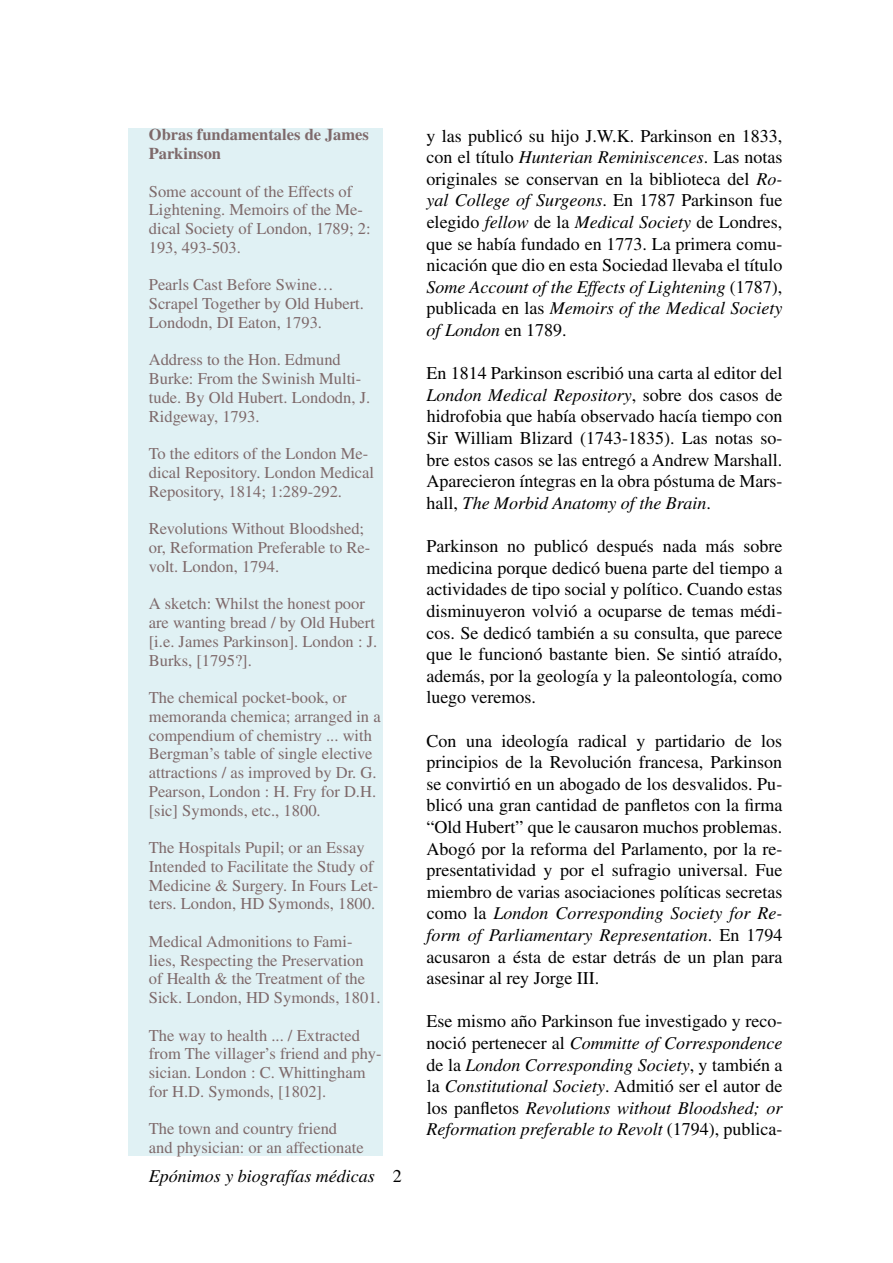
<style>
.page{position:relative;width:893px;height:1263px;background:#fff}
.page>*{position:absolute;margin:0;border:0;box-sizing:border-box;transform-origin:0 0}
.t1{font:18px/21.6px "Times";color:#000;text-align:justify}
.t2{font:italic 18px/21.6px "Times";color:#000;text-align:justify}
.t3{font:16.5px/18.8px "Times";color:#7e696a}
.t4{font:700 16.5px/18.8px "Times";color:#7e696a}
.s1{font-style:italic}
.s2{font-style:normal}
</style>
<div class="page">
<div style="left:128px;top:128px;width:255px;height:1028px;background:#e0f1f4"></div>
<p class="t4" style="left:149px;top:125px;width:222px">Obras fundamentales de James<br>Parkinson</p>
<p class="t3" style="left:149px;top:182px;width:223px">Some account of the Effects of<br>Lightening. Memoirs of the Me&shy;dical Society of London, 1 789; 2:<br>1 93, 493-503.</p>
<p class="t3" style="left:149px;top:275px;width:217px">Pearls Cast Before Swine…<br>Scrapel Together by Old Hubert.<br>Londodn, DI Eaton, 1 793.</p>
<p class="t3" style="left:149px;top:350px;width:223px">Address to the Hon. Edmund<br>Burke: From the Swinish Multi&shy;tude. By Old Hubert. Londodn, J.<br>Ridgeway, 1 793.</p>
<p class="t3" style="left:149px;top:444px;width:227px">To the editors of the London Me&shy;dical Repository. London Medical<br>Repository, 1 81 4; 1 :289-292.</p>
<p class="t3" style="left:149px;top:519px;width:223px">Revolutions Without Bloodshed; or, Reformation Preferable to Re&shy;volt. London, 1 794.</p>
<p class="t3" style="left:149px;top:594px;width:230px">A sketch: Whilst the honest poor are wanting bread / by Old Hubert [i.e. James Parkinson]. London : J.<br>Burks, [1 795?].</p>
<p class="t3" style="left:149px;top:688px;width:233px">The chemical pocket-book, or memoranda chemica; arranged in a compendium of chemistry ... with<br>Bergman’s table of single elective attractions / as improved by Dr. G.<br>Pearson, London : H. Fry for D.H. [sic] Symonds, etc., 1 800.</p>
<p class="t3" style="left:149px;top:838px;width:231px">The Hospitals Pupil; or an Essay Intended to Facilitate the Study of Medicine &amp; Surgery. In Fours Let&shy;ters. London, HD Symonds, 1 800.</p>
<p class="t3" style="left:149px;top:932px;width:233px">Medical Admonitions to Fami&shy;lies, Respecting the Preservation of Health &amp; the Treatment of the<br>Sick. London, HD Symonds, 1 801 .</p>
<p class="t3" style="left:149px;top:1025px;width:234px">The way to health ... / Extracted from The villager’s friend and phy&shy;sician. London : C. Whittingham for H.D. Symonds, [1 802].</p>
<p class="t3" style="left:149px;top:1119px;width:216px">The town and country friend and physician: or an affectionate</p>
<p class="t2" style="left:149px;top:1165px;width:228px">Epónimos y biografías médicas</p>
<p class="t1" style="left:427px;top:125px;width:357px">y las publicó su hijo J.W.K. Parkinson en 1 833, con el título <span class="s1">Hunterian Reminiscences</span>. Las notas originales se conservan en la biblioteca del <span class="s1">Ro&shy;yal College of Surgeons</span>. En 1 787 Parkinson fue elegido <span class="s1">fellow</span> de la <span class="s1">Medical Society</span> de Londres, que se había fundado en 1 773. La primera comu&shy;nicación que dio en esta Sociedad llevaba el título <span class="s1">Some Account of the Effects of Lightening</span> (1 787), publicada en las <span class="s1">Memoirs of the Medical Society of London</span> en 1 789.</p>
<p class="t1" style="left:427px;top:362px;width:357px">En 1 81 4 Parkinson escribió una carta al editor del <span class="s1">London Medical Repository</span>, sobre dos casos de hidrofobia que había observado hacía tiempo con Sir William Blizard (1 743-1 835). Las notas so&shy;bre estos casos se las entregó a Andrew Marshall.<br>Aparecieron íntegras en la obra póstuma de Mars&shy;hall, <span class="s1">The Morbid Anatomy of the Brain</span>.</p>
<p class="t1" style="left:426px;top:535px;width:357px">Parkinson no publicó después nada más sobre medicina porque dedicó buena parte del tiempo a actividades de tipo social y político. Cuando estas disminuyeron volvió a ocuparse de temas médi&shy;cos. Se dedicó también a su consulta, que parece que le funcionó bastante bien. Se sintió atraído, además, por la geología y la paleontología, como luego veremos.</p>
<p class="t1" style="left:426px;top:730px;width:358px">Con una ideología radical y partidario de los principios de la Revolución francesa, Parkinson se convirtió en un abogado de los desvalidos. Pu&shy;blicó una gran cantidad de panfletos con la firma “Old Hubert” que le causaron muchos problemas.<br>Abogó por la reforma del Parlamento, por la re&shy;presentatividad y por el sufragio universal. Fue miembro de varias asociaciones políticas secretas como la <span class="s1">London Corresponding Society for Re&shy;form of Parliamentary Representation</span>. En 1 794 acusaron a ésta de estar detrás de un plan para asesinar al rey Jorge III.</p>
<p class="t2" style="left:427px;top:1010px;width:357px"><span class="s2">Ese mismo año Parkinson fue investigado y reco&shy;noció pertenecer al</span> Committe of Correspondence <span class="s2">de la</span> London Corresponding Society<span class="s2">, y también a la</span> Constitutional Society<span class="s2">. Admitió ser el autor de los panfletos</span> Revolutions without Bloodshed; or Reformation preferable to Revolt <span class="s2">(1 794), publica-</span></p>
</div>
